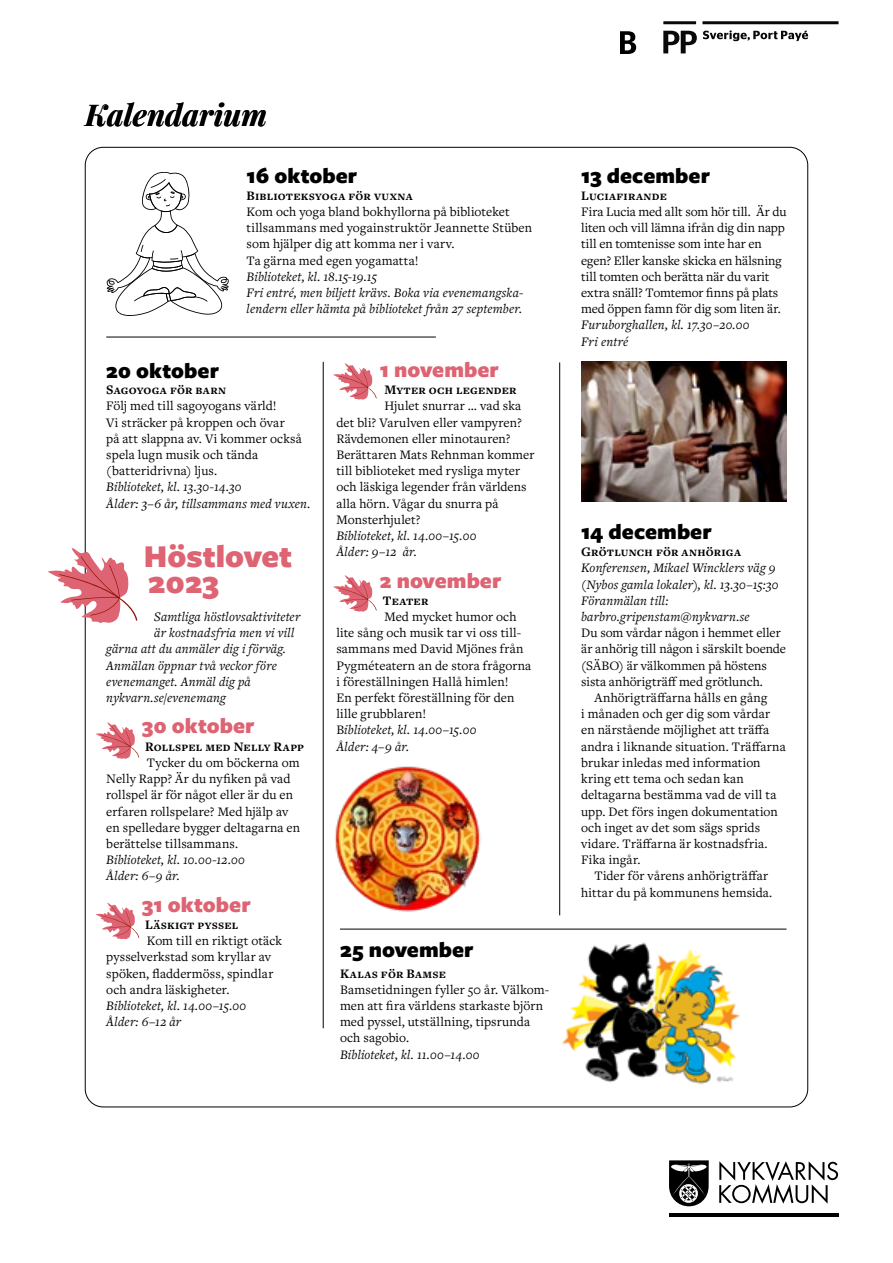
<style>
.page{position:relative;width:893px;height:1263px;background:#fff}
.page>*{position:absolute;margin:0;border:0;box-sizing:border-box;transform-origin:0 0}
.T_Kalendairum_rubrik{font:900 33px/25.5px "Freight Sans Pro";letter-spacing:.005em;color:#de6373}
.T_Vinjett_bold_itali{font:italic 700 30px "Playfair Display";color:#000}
.kalendariium_rubrik{font:900 22.5px "Freight Sans Pro";color:#000}
.kalendariium_rubrik-2{font:900 22.5px "Freight Sans Pro";color:#de6373}
.T_bröd_ej_indrag{font:13.5px/16.2px "Freight Text Pro";letter-spacing:.005em;color:#000}
.T_bröd_ej_indrag-2{font:italic 13.5px/16.2px "Freight Text Pro";letter-spacing:.015em;color:#000}
.T_bröd_indrag{font:13.5px/16.2px "Freight Text Pro";letter-spacing:.015em;color:#000}
.T_bröd_ej_indrag-3{font:700 13.5px "Freight Text Pro";letter-spacing:.01em;color:#000}
.s1{font-style:normal}
</style>
<div class="page">
<img style="left:562px;top:942px;width:178px;height:142px">
<hr style="left:323px;top:362px;width:1px;height:666px;background:#000">
<hr style="left:559px;top:362px;width:1px;height:553px;background:#000">
<hr style="left:340px;top:929px;width:446px;height:1px;background:#000">
<hr style="left:106px;top:337px;width:330px;height:1px;background:#000">
<img style="left:335px;top:766px;width:146px;height:146px">
<img style="left:581px;top:362px;width:205px;height:140px">
<svg style="left:96px;top:903px;width:43px;height:36px"></svg>
<svg style="left:96px;top:722px;width:43px;height:37px"></svg>
<svg style="left:333px;top:363px;width:44px;height:37px"></svg>
<svg style="left:333px;top:575px;width:44px;height:37px"></svg>
<svg style="left:106px;top:172px;width:123px;height:144px"></svg>
<hr style="left:663px;top:21px;width:33px;height:3px;background:#090909">
<hr style="left:702px;top:21px;width:136px;height:3px;background:#090909">
<svg style="left:703px;top:30px;width:105px;height:11px"></svg>
<svg style="left:663px;top:31px;width:34px;height:22px"></svg>
<svg style="left:620px;top:31px;width:16px;height:23px"></svg>
<svg style="left:669px;top:1160px;width:40px;height:46px"></svg>
<svg style="left:719px;top:1161px;width:119px;height:43px"></svg>
<hr style="left:669px;top:1213px;width:170px;height:3px;background:#000">
<svg style="left:48px;top:547px;width:89px;height:76px"></svg>
<p class="T_Vinjett_bold_itali" style="left:85px;top:91px;width:184px">Kalendarium</p>
<p class="kalendariium_rubrik" style="left:247px;top:160px;width:112px">16 oktober</p>
<p class="T_bröd_ej_indrag-3" style="left:247px;top:186px;width:168px">Biblioteksyoga för vuxna</p>
<p class="T_bröd_ej_indrag" style="left:247px;top:203px;width:287px">Kom och yoga bland bokhyllorna på biblioteket tillsammans med yogainstruktör Jeannette Stüben som hjälper dig att komma ner i varv.<br>Ta gärna med egen yogamatta!</p>
<p class="T_bröd_ej_indrag-2" style="left:247px;top:268px;width:132px">Biblioteket, kl. 18.15-19.15</p>
<p class="T_bröd_ej_indrag-2" style="left:247px;top:284px;width:278px">Fri entré, men biljett krävs. Boka via evenemangska&shy;lendern eller hämta på biblioteket från 27 september.</p>
<p class="kalendariium_rubrik" style="left:106px;top:355px;width:114px">20 oktober</p>
<p class="T_bröd_ej_indrag-3" style="left:106px;top:381px;width:121px">Sagoyoga för barn</p>
<p class="T_bröd_ej_indrag" style="left:106px;top:397px;width:197px">Följ med till sagoyogans värld!<br>Vi sträcker på kroppen och övar<br>på att slappna av. Vi kommer också spela lugn musik och tända (batteridrivna) ljus.</p>
<p class="T_bröd_ej_indrag-2" style="left:106px;top:478px;width:137px">Biblioteket, kl. 13.30-14.30</p>
<p class="T_bröd_ej_indrag-2" style="left:106px;top:495px;width:206px">Ålder: 3–6 år, tillsammans med vuxen.</p>
<p class="T_Kalendairum_rubrik" style="left:144px;top:542px;width:150px">Höstlovet<br>2023</p>
<p class="T_bröd_ej_indrag-2" style="left:154px;top:608px;width:148px">Samtliga höstlovsaktiviteter</p>
<p class="T_bröd_ej_indrag-2" style="left:154px;top:624px;width:142px">är kostnadsfria men vi vill</p>
<p class="T_bröd_ej_indrag-2" style="left:106px;top:640px;width:181px">gärna att du anmäler dig i förväg.</p>
<p class="T_bröd_ej_indrag-2" style="left:106px;top:657px;width:172px">Anmälan öppnar två veckor före</p>
<p class="T_bröd_ej_indrag-2" style="left:106px;top:673px;width:146px">evenemanget. Anmäl dig på</p>
<p class="T_bröd_ej_indrag-2" style="left:106px;top:689px;width:121px">nykvarn.se/evenemang</p>
<p class="kalendariium_rubrik-2" style="left:142px;top:710px;width:114px">30 oktober</p>
<p class="T_bröd_ej_indrag-3" style="left:145px;top:737px;width:160px">Rollspel med Nelly Rapp</p>
<p class="T_bröd_ej_indrag" style="left:106px;top:754px;width:195px;text-indent:40px">Tycker du om böckerna om<br>Nelly Rapp? Är du nyfiken på vad rollspel är för något eller är du en erfaren rollspelare? Med hjälp av en spelledare bygger deltagarna en berättelse tillsammans.</p>
<p class="T_bröd_ej_indrag-2" style="left:106px;top:851px;width:140px">Biblioteket, kl. 10.00-12.00</p>
<p class="T_bröd_ej_indrag-2" style="left:106px;top:867px;width:75px">Ålder: 6–9 år.</p>
<p class="kalendariium_rubrik-2" style="left:142px;top:888px;width:110px">31 oktober</p>
<p class="T_bröd_ej_indrag-3" style="left:145px;top:915px;width:95px">Läskigt pyssel</p>
<p class="T_bröd_ej_indrag" style="left:106px;top:932px;width:177px;text-indent:40px">Kom till en riktigt otäck pysselverkstad som kryllar av spöken, fladdermöss, spindlar och andra läskigheter.</p>
<p class="T_bröd_ej_indrag-2" style="left:106px;top:997px;width:142px">Biblioteket, kl. 14.00–15.00</p>
<p class="T_bröd_ej_indrag-2" style="left:106px;top:1013px;width:76px">Ålder: 6–12 år</p>
<p class="kalendariium_rubrik-2" style="left:380px;top:354px;width:121px">1 november</p>
<p class="T_bröd_ej_indrag-3" style="left:384px;top:381px;width:134px">Myter och legender</p>
<p class="T_bröd_ej_indrag" style="left:336px;top:397px;width:199px;text-indent:48px">Hjulet snurrar … vad ska det bli? Varulven eller vampyren?<br>Rävdemonen eller minotauren?<br>Berättaren Mats Rehnman kommer till biblioteket med rysliga myter och läskiga legender från världens alla hörn. Vågar du snurra på<br>Monsterhjulet?</p>
<p class="T_bröd_ej_indrag-2" style="left:336px;top:527px;width:142px">Biblioteket, kl. 14.00–15.00</p>
<p class="T_bröd_ej_indrag-2" style="left:336px;top:543px;width:82px">Ålder: 9–12 år.</p>
<p class="kalendariium_rubrik-2" style="left:380px;top:564px;width:123px">2 november</p>
<p class="T_bröd_ej_indrag-3" style="left:383px;top:591px;width:47px">Teater</p>
<p class="T_bröd_ej_indrag" style="left:336px;top:608px;width:196px;text-indent:48px">Med mycket humor och lite sång och musik tar vi oss till&shy;sammans med David Mjönes från<br>Pygméteatern an de stora frågorna i föreställningen Hallå himlen!<br>En perfekt föreställning för den lille grubblaren!</p>
<p class="T_bröd_ej_indrag-2" style="left:336px;top:721px;width:142px"><span class="s1">B</span>iblioteket, kl. 14.00–15.00</p>
<p class="T_bröd_ej_indrag-2" style="left:336px;top:738px;width:74px">Ålder: 4–9 år.</p>
<p class="kalendariium_rubrik" style="left:340px;top:934px;width:135px">25 november</p>
<p class="T_bröd_ej_indrag-3" style="left:340px;top:964px;width:107px">Kalas för Bamse</p>
<p class="T_bröd_ej_indrag" style="left:340px;top:981px;width:211px">Bamsetidningen fyller 50 år. Välkom&shy;men att fira världens starkaste björn med pyssel, utställning, tipsrunda och sagobio.</p>
<p class="T_bröd_ej_indrag-2" style="left:340px;top:1045px;width:141px">Biblioteket, kl. 11.00–14.00</p>
<p class="kalendariium_rubrik" style="left:581px;top:160px;width:130px">13 december</p>
<p class="T_bröd_ej_indrag-3" style="left:581px;top:186px;width:87px">Luciafirande</p>
<p class="T_bröd_ej_indrag" style="left:581px;top:203px;width:207px">Fira Lucia med allt som hör till. Är du liten och vill lämna ifrån dig din napp till en tomtenisse som inte har en egen? Eller kanske skicka en hälsning till tomten och berätta när du varit extra snäll? Tomtemor finns på plats med öppen famn för dig som liten är.</p>
<p class="T_bröd_ej_indrag-2" style="left:581px;top:316px;width:170px">Furuborghallen, kl. 17.30–20.00</p>
<p class="T_bröd_ej_indrag-2" style="left:581px;top:333px;width:49px">Fri entré</p>
<p class="kalendariium_rubrik" style="left:581px;top:516px;width:132px">14 december</p>
<p class="T_bröd_ej_indrag-3" style="left:581px;top:543px;width:161px">Grötlunch för anhöriga</p>
<p class="T_bröd_ej_indrag-2" style="left:581px;top:559px;width:199px">Konferensen, Mikael Wincklers väg 9 (Nybos gamla lokaler), kl. 13.30–15:30</p>
<p class="T_bröd_ej_indrag-2" style="left:581px;top:592px;width:170px">Föranmälan till: barbro.gripenstam@nykvarn.se</p>
<p class="T_bröd_ej_indrag" style="left:581px;top:624px;width:206px">Du som vårdar någon i hemmet eller är anhörig till någon i särskilt boende (SÄBO) är välkommen på höstens sista anhörigträff med grötlunch.</p>
<p class="T_bröd_indrag" style="left:581px;top:689px;width:206px;text-indent:13px">Anhörigträffarna hålls en gång<br>i månaden och ger dig som vårdar en närstående möjlighet att träffa andra i liknande situation. Träffarna brukar inledas med information kring ett tema och sedan kan deltagarna bestämma vad de vill ta upp. Det förs ingen dokumentation och inget av det som sägs sprids vidare. Träffarna är kostnadsfria.<br>Fika ingår.</p>
<p class="T_bröd_indrag" style="left:581px;top:867px;width:193px;text-indent:13px">Tider för vårens anhörigträffar hittar du på kommunens hemsida.</p>
</div>
